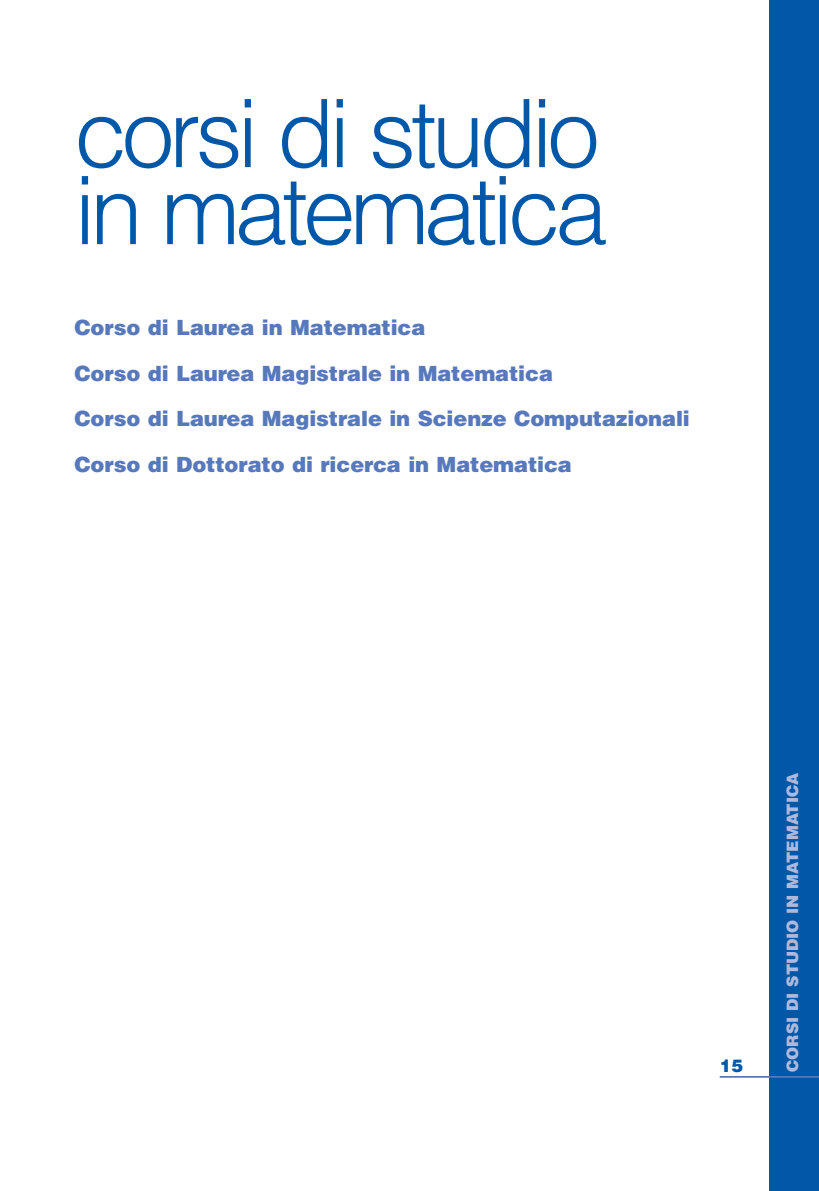
<style>
.page{position:relative;width:819px;height:1191px;background:#fff}
.page>*{position:absolute;margin:0;border:0;box-sizing:border-box;transform-origin:0 0}
.t1{font:300 94.5px/77px "Helvetica";letter-spacing:-.055em;color:#0157a8}
.t2{font:900 21px/45.5px "Helvetica";letter-spacing:-.005em;color:#5779bc}
.t3{font:900 17.5px "Helvetica";color:#0157a8}
.t4{font:900 15.75px "Helvetica";color:#aeb9dd}
</style>
<div class="page">
<div style="left:769px;top:0;width:50px;height:1191px;background:#0157a8"></div>
<hr style="left:719px;top:1076px;width:100px;height:1px;background:#5779bc">
<h1 class="t1" style="left:74px;top:88px;width:535px">corsi di studio in matematica</h1>
<p class="t2" style="left:74px;top:305px;width:617px">Corso di Laurea in Matematica<br>Corso di Laurea Magistrale in Matematica<br>Corso di Laurea Magistrale in Scienze Computazionali Corso di Dottorato di ricerca in Matematica</p>
<p class="t3" style="left:719px;top:1055px;width:25px">15</p>
<p class="t4" style="left:783px;top:1071px;width:301px;rotate:-90deg">CORSI DI STUDIO IN MATEMATICA</p>
</div>
